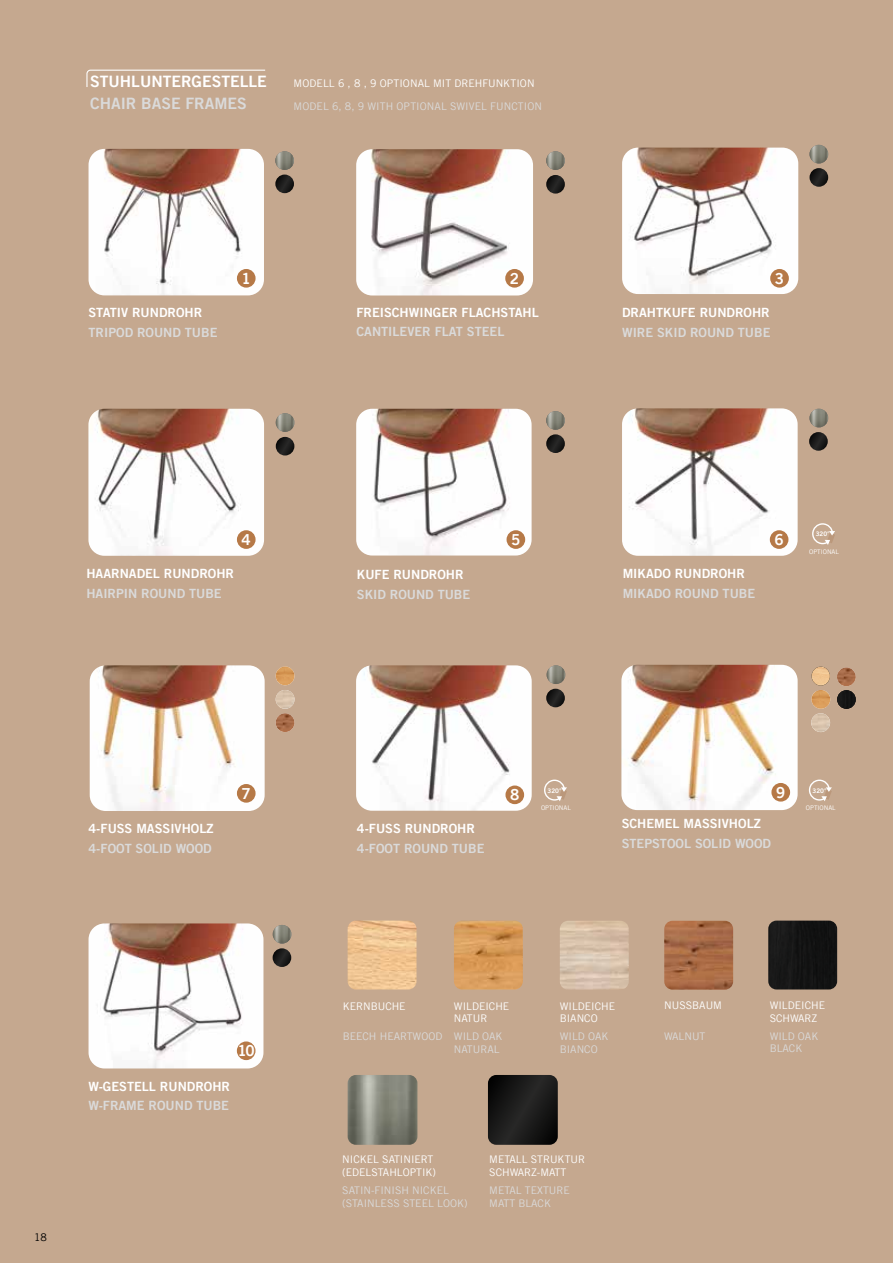
<style>
.page{position:relative;width:893px;height:1263px;background:#c5a88f}
.page>*{position:absolute;margin:0;border:0;box-sizing:border-box;transform-origin:0 0}
.t1{font:15.75px "Trade Gothic LT Bold Two";color:#fff}
.t2{font:15.75px "Trade Gothic LT Bold Two";color:#dadada}
.t3{font:15.15px "Trade Gothic LT Bold Two";color:#fff}
.t4{font:12.75px "Trade Gothic LT Bold Two";color:#fff}
.t5{font:12.75px "Trade Gothic LT Bold Two";color:#dadada}
.t6{font:10.5px/12.6px "Trade Gothic LT";color:#dadada}
.t7{font:10.5px/12.6px "Trade Gothic LT";color:#fff}
.t8{font:10.5px "Trade Gothic LT";color:#000}
.t9{font:6.3px "Trade Gothic LT";color:#fff}
.t10{font:6.3px "Trade Gothic LT Bold Two";color:#fff}
</style>
<div class="page">
<img style="left:621px;top:665px;width:177px;height:145px">
<img style="left:89px;top:923px;width:174px;height:145px">
<img style="left:90px;top:665px;width:175px;height:146px">
<img style="left:356px;top:665px;width:176px;height:146px">
<img style="left:276px;top:666px;width:18px;height:19px;border-radius:9px">
<img style="left:811px;top:690px;width:19px;height:19px;border-radius:9px">
<img style="left:276px;top:690px;width:18px;height:19px;border-radius:9px">
<img style="left:811px;top:713px;width:19px;height:19px;border-radius:9px">
<img style="left:276px;top:713px;width:18px;height:19px;border-radius:9px">
<img style="left:837px;top:667px;width:19px;height:19px;border-radius:9px">
<svg style="left:275px;top:175px;width:19px;height:18px"></svg>
<svg style="left:809px;top:168px;width:19px;height:19px"></svg>
<svg style="left:546px;top:434px;width:19px;height:19px"></svg>
<img style="left:88px;top:409px;width:176px;height:147px">
<svg style="left:273px;top:948px;width:18px;height:19px"></svg>
<svg style="left:546px;top:175px;width:19px;height:19px"></svg>
<svg style="left:276px;top:437px;width:18px;height:18px"></svg>
<img style="left:275px;top:151px;width:19px;height:19px;border-radius:9px">
<img style="left:809px;top:145px;width:19px;height:18px;border-radius:9px">
<img style="left:546px;top:411px;width:19px;height:19px;border-radius:9px">
<img style="left:546px;top:151px;width:19px;height:19px;border-radius:9px">
<img style="left:276px;top:413px;width:18px;height:19px;border-radius:9px">
<img style="left:622px;top:408px;width:176px;height:148px">
<img style="left:547px;top:665px;width:18px;height:19px;border-radius:9px">
<img style="left:809px;top:409px;width:19px;height:18px;border-radius:9px">
<img style="left:273px;top:925px;width:18px;height:18px;border-radius:9px">
<svg style="left:546px;top:689px;width:19px;height:18px"></svg>
<svg style="left:809px;top:432px;width:19px;height:19px"></svg>
<img style="left:837px;top:690px;width:19px;height:19px;border-radius:9px">
<img style="left:89px;top:149px;width:175px;height:146px">
<img style="left:356px;top:149px;width:177px;height:146px">
<img style="left:622px;top:148px;width:176px;height:146px">
<img style="left:356px;top:409px;width:176px;height:146px">
<div style="left:812px;top:523px;width:21px;height:21px;border:1px solid #fff;border-radius:50%"></div>
<svg style="left:825px;top:531px;width:10px;height:14px"></svg>
<div style="left:544px;top:779px;width:21px;height:22px;border:1px solid #fff;border-radius:50%"></div>
<svg style="left:557px;top:787px;width:10px;height:14px"></svg>
<div style="left:809px;top:779px;width:21px;height:22px;border:1px solid #fff;border-radius:50%"></div>
<svg style="left:821px;top:787px;width:11px;height:14px"></svg>
<img style="left:812px;top:667px;width:18px;height:18px;border-radius:9px">
<div style="left:237px;top:269px;width:19px;height:19px;background:#b67947;border-radius:50%"></div>
<div style="left:770px;top:530px;width:18px;height:19px;background:#b67947;border-radius:50%"></div>
<div style="left:505px;top:269px;width:19px;height:19px;background:#b67947;border-radius:50%"></div>
<div style="left:237px;top:784px;width:19px;height:19px;background:#b67947;border-radius:50%"></div>
<div style="left:770px;top:269px;width:19px;height:19px;background:#b67947;border-radius:50%"></div>
<div style="left:505px;top:785px;width:19px;height:19px;background:#b67947;border-radius:50%"></div>
<div style="left:237px;top:530px;width:19px;height:19px;background:#b67947;border-radius:50%"></div>
<div style="left:771px;top:783px;width:19px;height:18px;background:#b67947;border-radius:50%"></div>
<div style="left:507px;top:530px;width:18px;height:19px;background:#b67947;border-radius:50%"></div>
<div style="left:237px;top:1041px;width:18px;height:19px;background:#b67947;border-radius:50%"></div>
<svg style="left:86px;top:69px;width:180px;height:18px"></svg>
<img style="left:454px;top:920px;width:69px;height:69px">
<img style="left:560px;top:921px;width:69px;height:69px">
<img style="left:664px;top:921px;width:69px;height:69px">
<svg style="left:488px;top:1075px;width:70px;height:70px"></svg>
<img style="left:348px;top:1075px;width:69px;height:70px">
<img style="left:348px;top:920px;width:68px;height:69px">
<img style="left:768px;top:920px;width:69px;height:69px">
<p class="t1" style="left:90px;top:72px;width:178px">STUHLUNTERGESTELLE</p>
<p class="t2" style="left:90px;top:94px;width:158px">CHAIR BASE FRAMES</p>
<p class="t7" style="left:294px;top:77px;width:243px">MODELL 6 , 8 , 9 OPTIONAL MIT DREHFUNKTION</p>
<p class="t6" style="left:294px;top:99px;width:250px">MODEL 6, 8, 9 WITH OPTIONAL SWIVEL FUNCTION</p>
<p class="t3" style="left:242px;top:269px;width:11px">1</p>
<p class="t3" style="left:510px;top:269px;width:11px">2</p>
<p class="t3" style="left:775px;top:269px;width:11px">3</p>
<p class="t4" style="left:89px;top:305px;width:115px">STATIV RUNDROHR</p>
<p class="t5" style="left:89px;top:325px;width:130px">TRIPOD ROUND TUBE</p>
<p class="t4" style="left:356px;top:304px;width:184px">FREISCHWINGER FLACHSTAHL</p>
<p class="t5" style="left:356px;top:324px;width:150px">CANTILEVER FLAT STEEL</p>
<p class="t4" style="left:622px;top:305px;width:149px">DRAHTKUFE RUNDROHR</p>
<p class="t5" style="left:622px;top:325px;width:150px">WIRE SKID ROUND TUBE</p>
<p class="t3" style="left:242px;top:530px;width:11px">4</p>
<p class="t4" style="left:86px;top:565px;width:149px">HAARNADEL RUNDROHR</p>
<p class="t5" style="left:86px;top:585px;width:137px">HAIRPIN ROUND TUBE</p>
<p class="t4" style="left:89px;top:821px;width:127px">4-FUSS MASSIVHOLZ</p>
<p class="t5" style="left:89px;top:840px;width:125px">4-FOOT SOLID WOOD</p>
<p class="t3" style="left:242px;top:784px;width:11px">7</p>
<p class="t3" style="left:238px;top:1041px;width:19px">10</p>
<p class="t4" style="left:89px;top:1078px;width:143px">W-GESTELL RUNDROHR</p>
<p class="t5" style="left:89px;top:1098px;width:142px">W-FRAME ROUND TUBE</p>
<p class="t8" style="left:34px;top:1231px;width:14px">18</p>
<p class="t4" style="left:357px;top:567px;width:108px">KUFE RUNDROHR</p>
<p class="t5" style="left:357px;top:586px;width:115px">SKID ROUND TUBE</p>
<p class="t3" style="left:511px;top:530px;width:11px">5</p>
<p class="t4" style="left:623px;top:565px;width:124px">MIKADO RUNDROHR</p>
<p class="t5" style="left:623px;top:585px;width:134px">MIKADO ROUND TUBE</p>
<p class="t3" style="left:774px;top:530px;width:11px">6</p>
<p class="t10" style="left:816px;top:530px;width:15px">320°</p>
<p class="t9" style="left:809px;top:548px;width:31px">OPTIONAL</p>
<p class="t4" style="left:357px;top:821px;width:119px">4-FUSS RUNDROHR</p>
<p class="t5" style="left:357px;top:840px;width:129px">4-FOOT ROUND TUBE</p>
<p class="t3" style="left:510px;top:785px;width:11px">8</p>
<p class="t10" style="left:548px;top:786px;width:15px">320°</p>
<p class="t9" style="left:541px;top:804px;width:31px">OPTIONAL</p>
<p class="t3" style="left:776px;top:783px;width:11px">9</p>
<p class="t4" style="left:622px;top:816px;width:141px">SCHEMEL MASSIVHOLZ</p>
<p class="t5" style="left:622px;top:836px;width:151px">STEPSTOOL SOLID WOOD</p>
<p class="t10" style="left:812px;top:786px;width:15px">320°</p>
<p class="t9" style="left:806px;top:804px;width:31px">OPTIONAL</p>
<p class="t7" style="left:343px;top:999px;width:64px">KERNBUCHE</p>
<p class="t6" style="left:343px;top:1030px;width:101px">BEECH HEARTWOOD</p>
<p class="t7" style="left:454px;top:1000px;width:57px">WILDEICHE<br>NATUR</p>
<p class="t6" style="left:454px;top:1030px;width:50px">WILD OAK<br>NATURAL</p>
<p class="t7" style="left:560px;top:999px;width:57px">WILDEICHE<br>BIANCO</p>
<p class="t6" style="left:560px;top:1030px;width:50px">WILD OAK<br>BIANCO</p>
<p class="t7" style="left:664px;top:999px;width:59px">NUSSBAUM</p>
<p class="t6" style="left:664px;top:1030px;width:43px">WALNUT</p>
<p class="t7" style="left:770px;top:999px;width:57px">WILDEICHE<br>SCHWARZ</p>
<p class="t6" style="left:770px;top:1030px;width:50px">WILD OAK<br>BLACK</p>
<p class="t7" style="left:342px;top:1153px;width:95px">NICKEL SATINIERT (EDELSTAHLOPTIK)</p>
<p class="t6" style="left:342px;top:1184px;width:127px">SATIN-FINISH NICKEL (STAINLESS STEEL LOOK)</p>
<p class="t7" style="left:489px;top:1153px;width:97px">METALL STRUKTUR<br>SCHWARZ-MATT</p>
<p class="t6" style="left:489px;top:1184px;width:82px">METAL TEXTURE<br>MATT BLACK</p>
</div>
